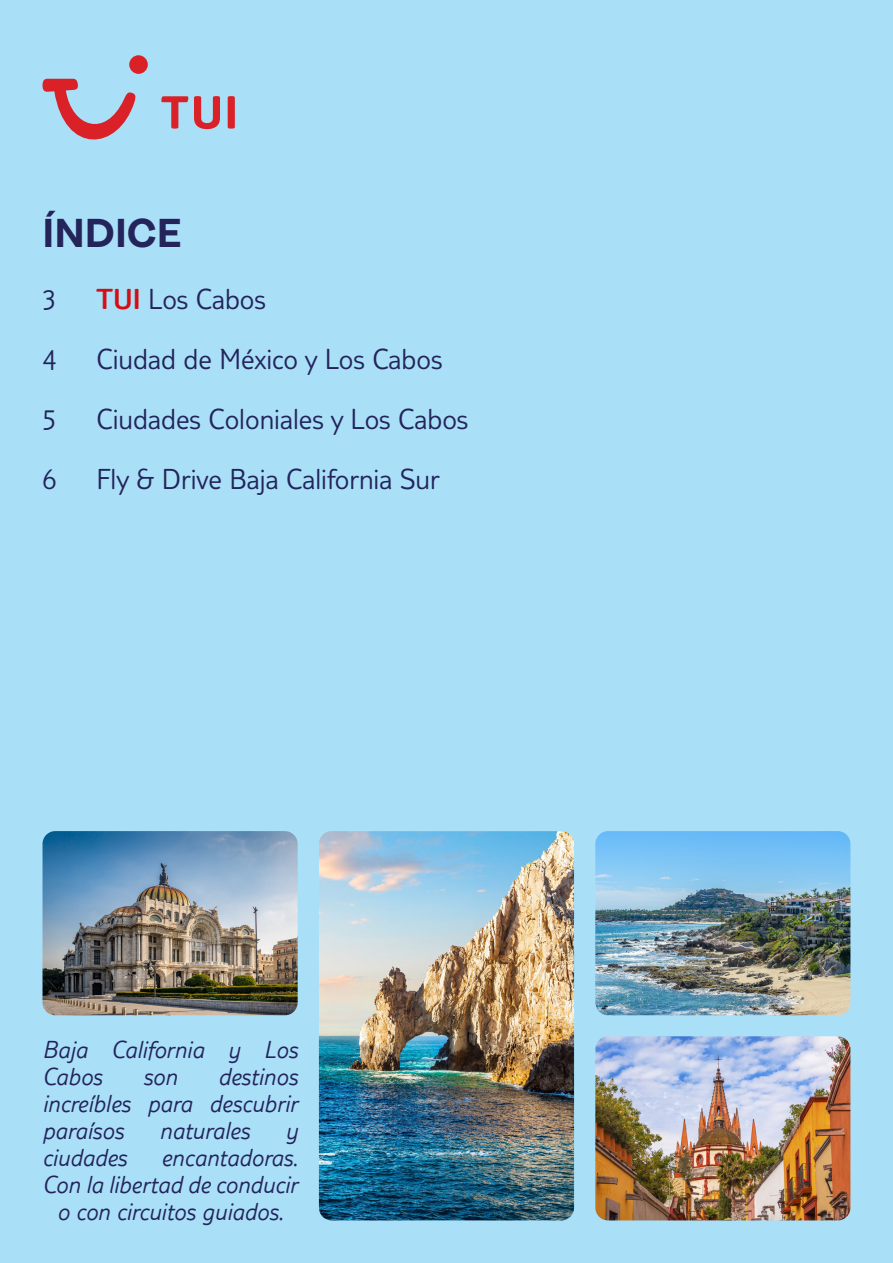
<style>
.page{position:relative;width:893px;height:1263px;background:#a9e0f8}
.page>*{position:absolute;margin:0;border:0;box-sizing:border-box;transform-origin:0 0}
.Header_white{font:700 40.5px "Ambit";color:#24245b}
.Header_white-2{font:300 30px "TUI Type";color:#24245b}
.Header_white-3{font:italic 300 25.5px/27px "TUI Type";color:#24245b}
.s1{color:#d40e14}
</style>
<div class="page">
<svg style="left:161px;top:96px;width:74px;height:33px"></svg>
<svg style="left:43px;top:79px;width:93px;height:61px"></svg>
<div style="left:129px;top:55px;width:19px;height:19px;background:#da2128;border-radius:50%"></div>
<img style="left:43px;top:831px;width:255px;height:184px">
<img style="left:319px;top:831px;width:255px;height:389px">
<img style="left:595px;top:831px;width:255px;height:184px">
<img style="left:595px;top:1036px;width:255px;height:184px">
<p class="Header_white" style="left:43px;top:211px;width:141px">ÍNDICE</p>
<p class="Header_white-2" style="left:43px;top:282px;width:16px">3</p>
<p class="Header_white-2" style="left:97px;top:282px;width:171px"><span class="s1">TUI</span> Los Cabos</p>
<p class="Header_white-2" style="left:43px;top:342px;width:16px">4</p>
<p class="Header_white-2" style="left:97px;top:342px;width:347px">Ciudad de México y Los Cabos</p>
<p class="Header_white-2" style="left:43px;top:402px;width:16px">5</p>
<p class="Header_white-2" style="left:97px;top:402px;width:373px">Ciudades Coloniales y Los Cabos</p>
<p class="Header_white-2" style="left:43px;top:462px;width:16px">6</p>
<p class="Header_white-2" style="left:97px;top:462px;width:345px">Fly &amp; Drive Baja California Sur</p>
<p class="Header_white-3" style="left:43px;top:1036px;width:257px">Baja California y Los<br>Cabos</p>
<p class="Header_white-3" style="left:43px;top:1063px;width:257px;text-align:justify;text-indent:176px">destinos increíbles para descubrir paraísos</p>
<p class="Header_white-3" style="left:143px;top:1063px;width:36px">son</p>
<p class="Header_white-3" style="left:160px;top:1117px;width:92px">naturales</p>
<p class="Header_white-3" style="left:285px;top:1117px;width:14px">y</p>
<p class="Header_white-3" style="left:43px;top:1144px;width:86px">ciudades</p>
<p class="Header_white-3" style="left:161px;top:1144px;width:138px">encantadoras.</p>
<p class="Header_white-3" style="left:43px;top:1171px;width:257px">Con la libertad de conducir</p>
<p class="Header_white-3" style="left:57px;top:1198px;width:228px">o con circuitos guiados.</p>
</div>
